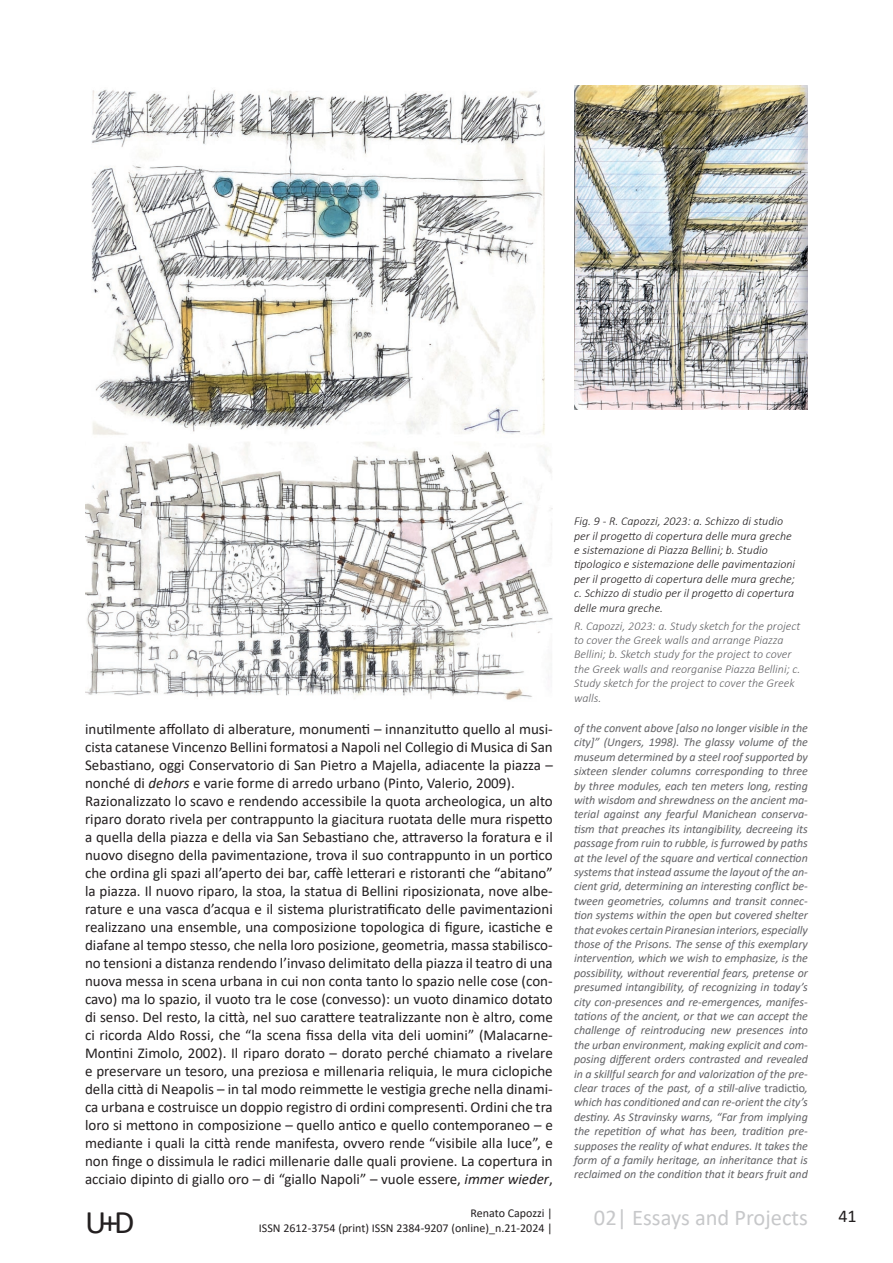
<style>
.page{position:relative;width:893px;height:1263px;background:#fff}
.page>*{position:absolute;margin:0;border:0;box-sizing:border-box;transform-origin:0 0}
.t1{font:33px "Calibri";color:#231f20}
.t2{font:22.5px "Calibri";color:#c7c8ca}
.t3{font:18px "Calibri";color:#231f20}
.t4{font:15px/18px "Calibri";color:#231f20}
.t5{font:italic 12px/14.4px "Calibri";letter-spacing:-.005em;color:#636366;text-align:justify}
.t6{font:italic 300 12px/14.4px "Calibri";color:#231f20}
.t7{font:italic 300 12px/14.4px "Calibri";color:#636366}
.t8{font:12px "Calibri";color:#231f20}
.s1{font-style:italic}
.s2{font-style:normal}
</style>
<div class="page">
<img style="left:85px;top:89px;width:468px;height:611px">
<img style="left:574px;top:85px;width:234px;height:324px">
<p class="t6" style="left:574px;top:514px;width:223px">Fig. 9 - R. Capozzi, 2023: a. Schizzo di studio per il progetto di copertura delle mura greche e sistemazione di Piazza Bellini; b. Studio tipologico e sistemazione delle pavimentazioni per il progetto di copertura delle mura greche; c. Schizzo di studio per il progetto di copertura delle mura greche.</p>
<p class="t7" style="left:574px;top:618px;width:228px">R. Capozzi, 2023: a. Study sketch for the project to cover the Greek walls and arrange Piazza Bellini; b. Sketch study for the project to cover the Greek walls and reorganise Piazza Bellini; c.<br>Study sketch for the project to cover the Greek walls.</p>
<p class="t4" style="left:85px;top:720px;width:469px">inutilmente affollato di alberature, monumenti – innanzitutto quello al musi&shy;cista catanese Vincenzo Bellini formatosi a Napoli nel Collegio di Musica di San Sebastiano, oggi Conservatorio di San Pietro a Majella, adiacente la piazza – nonché di <span class="s1">dehors</span> e varie forme di arredo urbano (Pinto, Valerio, 2009).<br>Razionalizzato lo scavo e rendendo accessibile la quota archeologica, un alto riparo dorato rivela per contrappunto la giacitura ruotata delle mura rispetto a quella della piazza e della via San Sebastiano che, attraverso la foratura e il nuovo disegno della pavimentazione, trova il suo contrappunto in un portico che ordina gli spazi all’aperto dei bar, caffè letterari e ristoranti che “abitano” la piazza. Il nuovo riparo, la stoa, la statua di Bellini riposizionata, nove albe&shy;rature e una vasca d’acqua e il sistema pluristratificato delle pavimentazioni realizzano una ensemble, una composizione topologica di figure, icastiche e diafane al tempo stesso, che nella loro posizione, geometria, massa stabilisco&shy;no tensioni a distanza rendendo l’invaso delimitato della piazza il teatro di una nuova messa in scena urbana in cui non conta tanto lo spazio nelle cose (con&shy;cavo) ma lo spazio, il vuoto tra le cose (convesso): un vuoto dinamico dotato di senso. Del resto, la città, nel suo carattere teatralizzante non è altro, come ci ricorda Aldo Rossi, che “la scena fissa della vita deli uomini” (Malacarne-Montini Zimolo, 2002). Il riparo dorato – dorato perché chiamato a rivelare e preservare un tesoro, una preziosa e millenaria reliquia, le mura ciclopiche della città di Neapolis – in tal modo reimmette le vestigia greche nella dinami&shy;ca urbana e costruisce un doppio registro di ordini compresenti. Ordini che tra loro si mettono in composizione – quello antico e quello contemporaneo – e mediante i quali la città rende manifesta, ovvero rende “visibile alla luce”, e non finge o dissimula le radici millenarie dalle quali proviene. La copertura in acciaio dipinto di giallo oro – di “giallo Napoli” – vuole essere, <span class="s1">immer wieder</span>,</p>
<p class="t5" style="left:574px;top:720px;width:235px">of the convent above [also no longer visible in the city]” (Ungers, 1998). The glassy volume of the museum determined by a steel roof supported by sixteen slender columns corresponding to three by three modules, each ten meters long, resting with wisdom and shrewdness on the ancient ma&shy;terial against any fearful Manichean conserva&shy;tism that preaches its intangibility, decreeing its passage from ruin to rubble, is furrowed by paths at the level of the square and vertical connection systems that instead assume the layout of the an&shy;cient grid, determining an interesting conflict be&shy;tween geometries, columns and transit connec&shy;tion systems within the open but covered shelter that evokes certain Piranesian interiors, especially those of the Prisons. The sense of this exemplary intervention, which we wish to emphasize, is the possibility, without reverential fears, pretense or presumed intangibility, of recognizing in today’s city con-presences and re-emergences, manifes&shy;tations of the ancient, or that we can accept the challenge of reintroducing new presences into the urban environment, making explicit and com&shy;posing different orders contrasted and revealed in a skillful search for and valorization of the pre&shy;clear traces of the past, of a still-alive <span class="s2">tradictio</span>, which has conditioned and can re-orient the city’s destiny. As Stravinsky warns, “Far from implying the repetition of what has been, tradition pre&shy;supposes the reality of what endures. It takes the form of a family heritage, an inheritance that is reclaimed on the condition that it bears fruit and</p>
<p class="t8" style="left:471px;top:1205px;width:84px">Renato Capozzi |</p>
<p class="t3" style="left:838px;top:1203px;width:20px">41</p>
<h2 class="t2" style="left:594px;top:1202px;width:215px">02| Essays and Projects</h2>
<h1 class="t1" style="left:85px;top:1199px;width:51px">U+D</h1>
<p class="t8" style="left:259px;top:1219px;width:295px">ISSN 2612-3754 (print) ISSN 2384-9207 (online)_n.21-2024 |</p>
</div>
